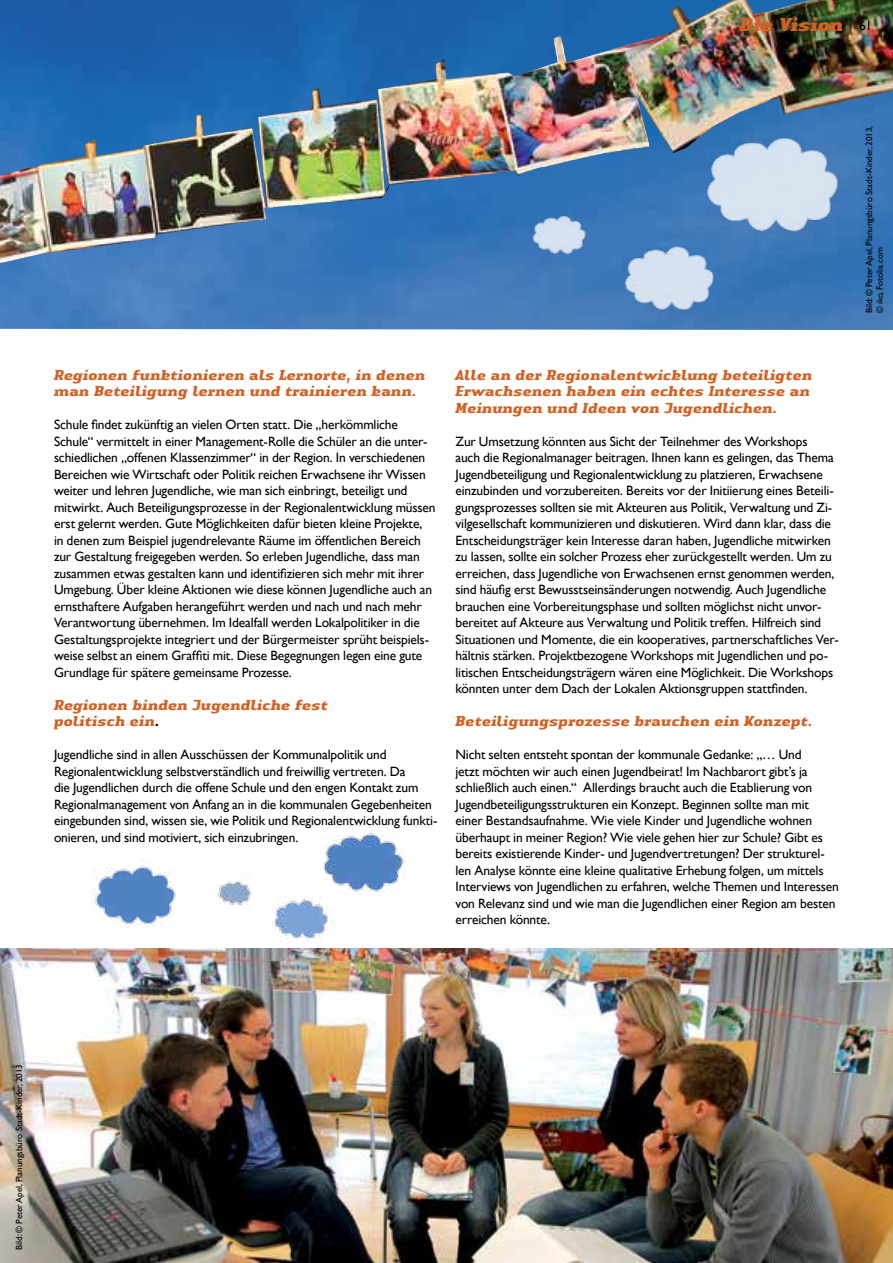
<style>
.page{position:relative;width:893px;height:1263px;background:#fff}
.page>*{position:absolute;margin:0;border:0;box-sizing:border-box;transform-origin:0 0}
.t1{font:italic 900 19.5px "Authentic Serif Com";color:#d26123}
.t2{font:italic 700 15px/16.5px "Authentic Serif Com";letter-spacing:-.015em;color:#d26123}
.t3{font:13.5px/16.5px "Gill Sans";letter-spacing:-.01em;color:#000}
.t4{font:9px/10.8px "Gill Sans";color:#000}
.s1{color:#000}
</style>
<div class="page">
<img style="left:0;top:0;width:893px;height:330px">
<img style="left:378px;top:0;width:433px;height:125px">
<img style="left:0;top:948px;width:893px;height:315px">
<img style="left:507px;top:128px;width:352px;height:192px">
<img style="left:215px;top:833px;width:192px;height:111px">
<img style="left:93px;top:859px;width:83px;height:69px">
<h1 class="t1" style="left:740px;top:12px;width:105px">Die Vision</h1>
<p class="t3" style="left:859px;top:17px;width:14px">61</p>
<p class="t2" style="left:54px;top:366px;width:373px">Regionen funktionieren als Lernorte, in denen man Beteiligung lernen und trainieren kann.</p>
<p class="t3" style="left:54px;top:416px;width:383px">Schule findet zukünftig an vielen Orten statt. Die „herkömmliche Schule“ vermittelt in einer Management-Rolle die Schüler an die unter&shy;schiedlichen „offenen Klassenzimmer“ in der Region. In verschiedenen Bereichen wie Wirtschaft oder Politik reichen Erwachsene ihr Wissen weiter und lehren Jugendliche, wie man sich einbringt, beteiligt und mitwirkt. Auch Beteiligungsprozesse in der Regionalentwicklung müssen erst gelernt werden. Gute Möglichkeiten dafür bieten kleine Projekte,<br>in denen zum Beispiel jugendrelevante Räume im öffentlichen Bereich zur Gestaltung freigegeben werden. So erleben Jugendliche, dass man zusammen etwas gestalten kann und identifizieren sich mehr mit ihrer Umgebung. Über kleine Aktionen wie diese können Jugendliche auch an ernsthaftere Aufgaben herangeführt werden und nach und nach mehr Verantwortung übernehmen. Im Idealfall werden Lokalpolitiker in die Gestaltungsprojekte integriert und der Bürgermeister sprüht beispiels&shy;weise selbst an einem Graffiti mit. Diese Begegnungen legen eine gute Grundlage für spätere gemeinsame Prozesse.</p>
<p class="t2" style="left:54px;top:696px;width:276px">Regionen binden Jugendliche fest politisch ein<span class="s1">.</span></p>
<p class="t3" style="left:54px;top:746px;width:385px">Jugendliche sind in allen Ausschüssen der Kommunalpolitik und Regionalentwicklung selbstverständlich und freiwillig vertreten. Da<br>die Jugendlichen durch die offene Schule und den engen Kontakt zum Regionalmanagement von Anfang an in die kommunalen Gegebenheiten eingebunden sind, wissen sie, wie Politik und Regionalentwicklung funkti&shy;onieren, und sind motiviert, sich einzubringen.</p>
<p class="t2" style="left:455px;top:366px;width:359px">Alle an der Regionalentwicklung beteiligten<br>Erwachsenen haben ein echtes Interesse an<br>Meinungen und Ideen von Jugendlichen.</p>
<p class="t3" style="left:455px;top:433px;width:385px">Zur Umsetzung könnten aus Sicht der Teilnehmer des Workshops<br>auch die Regionalmanager beitragen. Ihnen kann es gelingen, das Thema Jugendbeteiligung und Regionalentwicklung zu platzieren, Erwachsene einzubinden und vorzubereiten. Bereits vor der Initiierung eines Beteili&shy;gungsprozesses sollten sie mit Akteuren aus Politik, Verwaltung und Zi&shy;vilgesellschaft kommunizieren und diskutieren. Wird dann klar, dass die Entscheidungsträger kein Interesse daran haben, Jugendliche mitwirken zu lassen, sollte ein solcher Prozess eher zurückgestellt werden. Um zu erreichen, dass Jugendliche von Erwachsenen ernst genommen werden, sind häufig erst Bewusstseinsänderungen notwendig. Auch Jugendliche brauchen eine Vorbereitungsphase und sollten möglichst nicht unvor&shy;bereitet auf Akteure aus Verwaltung und Politik treffen. Hilfreich sind Situationen und Momente, die ein kooperatives, partnerschaftliches Ver&shy;hältnis stärken. Projektbezogene Workshops mit Jugendlichen und po&shy;litischen Entscheidungsträgern wären eine Möglichkeit. Die Workshops könnten unter dem Dach der Lokalen Aktionsgruppen stattfinden.</p>
<p class="t2" style="left:455px;top:713px;width:359px">Beteiligungsprozesse brauchen ein Konzept.</p>
<p class="t3" style="left:455px;top:746px;width:385px">Nicht selten entsteht spontan der kommunale Gedanke: „… Und<br>jetzt möchten wir auch einen Jugendbeirat! Im Nachbarort gibt’s ja schließlich auch einen.“ Allerdings braucht auch die Etablierung von Jugendbeteiligungsstrukturen ein Konzept. Beginnen sollte man mit einer Bestandsaufnahme. Wie viele Kinder und Jugendliche wohnen überhaupt in meiner Region? Wie viele gehen hier zur Schule? Gibt es bereits existierende Kinder- und Jugendvertretungen? Der strukturel&shy;len Analyse könnte eine kleine qualitative Erhebung folgen, um mittels Interviews von Jugendlichen zu erfahren, welche Themen und Interessen von Relevanz sind und wie man die Jugendlichen einer Region am besten erreichen könnte.</p>
<p class="t4" style="left:863px;top:313px;width:189px;rotate:-90deg">Bild: © Peter Apel, Planungsbüro Stadt-Kinder, 2013, © iko, Fotolia.com</p>
<p class="t4" style="left:14px;top:1250px;width:187px;rotate:-90deg">Bild: © Peter Apel, Planungsbüro Stadt-Kinder, 2013</p>
</div>
